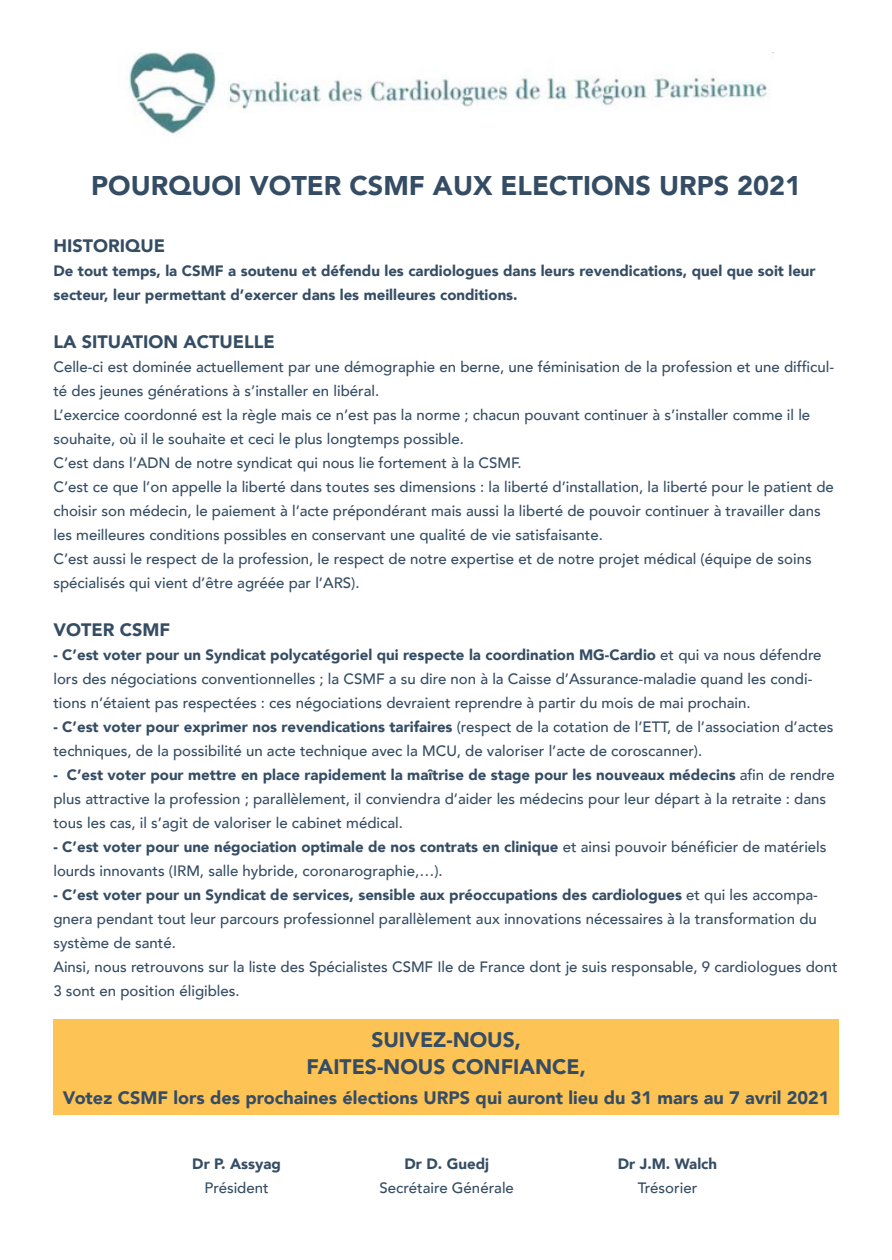
<style>
.page{position:relative;width:892px;height:1260px;background:#fff}
.page>*{position:absolute;margin:0;border:0;box-sizing:border-box;transform-origin:0 0}
.t1{font:900 27px "Avenir";color:#354d64}
.t2{font:900 21px "Avenir";color:#354d64}
.t3{font:900 18px "Avenir";color:#354d64}
.t4{font:500 15px/24px "Avenir";color:#354d64}
.t5{font:900 15px/24px "Avenir";color:#354d64}
.s1{font-weight:900}
</style>
<div class="page">
<div style="left:53px;top:1019px;width:785px;height:95px;background:#fec355"></div>
<img style="left:127px;top:52px;width:646px;height:82px">
<p class="t1" style="left:91px;top:163px;width:711px">POURQUOI VOTER CSMF AUX ELECTIONS URPS 2021</p>
<p class="t3" style="left:53px;top:230px;width:113px">HISTORIQUE</p>
<p class="t5" style="left:53px;top:258px;width:763px">De tout temps, la CSMF a soutenu et défendu les cardiologues dans leurs revendications, quel que soit leur secteur, leur permettant d’exercer dans les meilleures conditions.</p>
<p class="t3" style="left:53px;top:326px;width:223px">LA SITUATION ACTUELLE</p>
<p class="t4" style="left:53px;top:354px;width:781px">Celle-ci est dominée actuellement par une démographie en berne, une féminisation de la profession et une difficul&shy;té des jeunes générations à s’installer en libéral.</p>
<p class="t4" style="left:53px;top:402px;width:758px">L’exercice coordonné est la règle mais ce n’est pas la norme ; chacun pouvant continuer à s’installer comme il le souhaite, où il le souhaite et ceci le plus longtemps possible.</p>
<p class="t4" style="left:53px;top:450px;width:469px">C’est dans l’ADN de notre syndicat qui nous lie fortement à la CSMF.</p>
<p class="t4" style="left:53px;top:474px;width:781px">C’est ce que l’on appelle la liberté dans toutes ses dimensions : la liberté d’installation, la liberté pour le patient de choisir son médecin, le paiement à l’acte prépondérant mais aussi la liberté de pouvoir continuer à travailler dans les meilleures conditions possibles en conservant une qualité de vie satisfaisante.</p>
<p class="t4" style="left:53px;top:546px;width:759px">C’est aussi le respect de la profession, le respect de notre expertise et de notre projet médical (équipe de soins spécialisés qui vient d’être agréée par l’ARS).</p>
<p class="t3" style="left:53px;top:614px;width:118px">VOTER CSMF</p>
<p class="t4" style="left:53px;top:642px;width:769px"><span class="s1">- C’est voter pour un Syndicat polycatégoriel qui respecte la coordination MG-Cardio</span> et qui va nous défendre lors des négociations conventionnelles ; la CSMF a su dire non à la Caisse d’Assurance-maladie quand les condi&shy;tions n’étaient pas respectées : ces négociations devraient reprendre à partir du mois de mai prochain.</p>
<p class="t4" style="left:53px;top:714px;width:781px"><span class="s1">- C’est voter pour exprimer nos revendications tarifaires</span> (respect de la cotation de l’ETT, de l’association d’actes techniques, de la possibilité un acte technique avec la MCU, de valoriser l’acte de coroscanner).</p>
<p class="t4" style="left:53px;top:762px;width:782px"><span class="s1">- C’est voter pour mettre en place rapidement la maîtrise de stage pour les nouveaux médecins</span> afin de rendre plus attractive la profession ; parallèlement, il conviendra d’aider les médecins pour leur départ à la retraite : dans tous les cas, il s’agit de valoriser le cabinet médical.</p>
<p class="t4" style="left:53px;top:834px;width:774px"><span class="s1">- C’est voter pour une négociation optimale de nos contrats en clinique</span> et ainsi pouvoir bénéficier de matériels lourds innovants (IRM, salle hybride, coronarographie,…).</p>
<p class="t4" style="left:53px;top:882px;width:765px;text-align:justify"><span class="s1">- C’est voter pour un Syndicat de services, sensible aux préoccupations des cardiologues</span> et qui les accompa&shy;gnera pendant tout leur parcours professionnel parallèlement aux innovations nécessaires à la transformation du système de santé.</p>
<p class="t4" style="left:53px;top:954px;width:785px">Ainsi, nous retrouvons sur la liste des Spécialistes CSMF Ile de France dont je suis responsable, 9 cardiologues dont<br>3 sont en position éligibles.</p>
<p class="t2" style="left:371px;top:1021px;width:151px">SUIVEZ-NOUS,</p>
<p class="t2" style="left:306px;top:1048px;width:281px">FAITES-NOUS CONFIANCE,</p>
<p class="t3" style="left:63px;top:1082px;width:767px">Votez CSMF lors des prochaines élections URPS qui auront lieu du 31 mars au 7 avril 2021</p>
<p class="t5" style="left:192px;top:1151px;width:90px">Dr P. Assyag</p>
<p class="t5" style="left:404px;top:1151px;width:86px">Dr D. Guedj</p>
<p class="t5" style="left:617px;top:1151px;width:101px">Dr J.M. Walch</p>
<p class="t4" style="left:204px;top:1175px;width:66px">Président</p>
<p class="t4" style="left:379px;top:1175px;width:136px">Secrétaire Générale</p>
<p class="t4" style="left:637px;top:1175px;width:61px">Trésorier</p>
</div>
